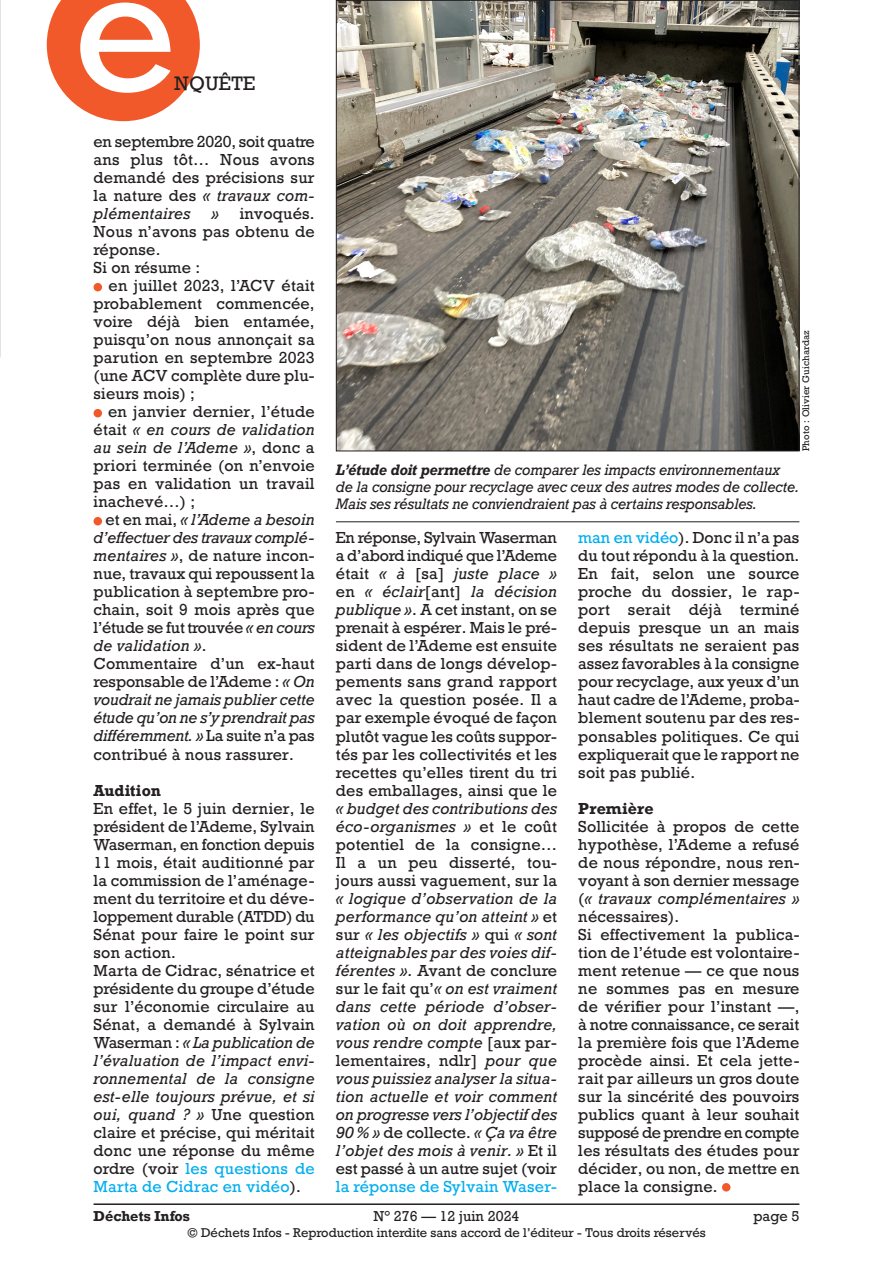
<style>
.page{position:relative;width:893px;height:1263px;background:#fff}
.page>*{position:absolute;margin:0;border:0;box-sizing:border-box;transform-origin:0 0}
.t1{font:166.5px "Rockwell";color:#fff}
.t2{font:18.3px "Rockwell";color:#231f20}
.Texte_courant{font:15px/18px "Rockwell";letter-spacing:.015em;color:#231f20;text-align:justify}
.Texte_courant-2{font:700 15px "Rockwell";color:#231f20}
.Légende_photo{font:italic 14.25px/17.2px "Rockwell";letter-spacing:-.01em;color:#231f20}
.t3{font:13.5px "Rockwell";color:#231f20}
.t4{font:700 13.5px "Rockwell";color:#231f20}
.t5{font:12px "Rockwell";color:#231f20}
.Crédit_photo{font:9px "Rockwell";letter-spacing:.015em;color:#231f20}
.s1{font-style:italic}
.s2{color:#00aeef}
.s3{font-weight:700}
</style>
<div class="page">
<hr style="left:94px;top:1203px;width:705px;height:2px;background:#231f20">
<div style="left:94px;top:283px;width:8px;height:8px;background:#f1592a;border-radius:50%"></div>
<div style="left:94px;top:409px;width:8px;height:8px;background:#f1592a;border-radius:50%"></div>
<div style="left:94px;top:517px;width:8px;height:8px;background:#f1592a;border-radius:50%"></div>
<div style="left:722px;top:1183px;width:8px;height:8px;background:#f1592a;border-radius:50%"></div>
<svg style="left:0;top:0;width:1px;height:357px"></svg>
<img style="left:338px;top:2px;width:459px;height:447px">
<hr style="left:336px;top:521px;width:463px;height:1px;background:#231f20">
<svg style="left:47px;top:0;width:153px;height:121px;background:#f3734b"></svg>
<h1 class="t1" style="left:74px;top:-73px;width:104px">e</h1>
<p class="t2" style="left:174px;top:72px;width:83px">NQUÊTE</p>
<p class="Texte_courant" style="left:94px;top:133px;width:223px">en septembre 2020, soit quatre ans plus tôt… Nous avons demandé des précisions sur la nature des <span class="s1">« travaux com&shy;plémentaires</span></p>
<p class="Texte_courant" style="left:94px;top:205px;width:223px;text-indent:118px"><span class="s1">»</span> invoqués.<br>Nous n’avons pas obtenu de réponse.</p>
<p class="Texte_courant" style="left:94px;top:259px;width:108px">Si on résume :</p>
<p class="Texte_courant" style="left:94px;top:277px;width:223px;text-indent:15px">en juillet 2023, l’ACV était probablement commencée, voire déjà bien entamée, puisqu’on nous annonçait sa parution en septembre 2023 (une ACV complète dure plu&shy;sieurs mois) ;</p>
<p class="Texte_courant" style="left:94px;top:403px;width:223px;text-indent:15px">en janvier dernier, l’étude était <span class="s1">« en cours de validation au sein de l’Ademe »</span>, donc a priori terminée (on n’envoie pas en validation un travail inachevé…) ;</p>
<p class="Texte_courant" style="left:94px;top:511px;width:223px;text-indent:12px">et en mai, <span class="s1">« l’Ademe a besoin d’effectuer des travaux complé&shy;mentaires »</span>, de nature incon&shy;nue, travaux qui repoussent la publication à septembre pro&shy;chain, soit 9 mois après que l’étude se fut trouvée <span class="s1">« en cours de validation »</span>.</p>
<p class="Texte_courant" style="left:94px;top:655px;width:223px">Commentaire d’un ex-haut responsable de l’Ademe : <span class="s1">« On voudrait ne jamais publier cette étude qu’on ne s’y prendrait pas différemment. »</span> La suite n’a pas contribué à nous rassurer.</p>
<p class="Texte_courant-2" style="left:94px;top:780px;width:69px">Audition</p>
<p class="Texte_courant" style="left:94px;top:799px;width:223px">En effet, le 5 juin dernier, le président de l’Ademe, Sylvain Waserman, en fonction depuis 11 mois, était auditionné par la commission de l’aménage&shy;ment du territoire et du déve&shy;loppement durable (ATDD) du Sénat pour faire le point sur son action.</p>
<p class="Texte_courant" style="left:94px;top:961px;width:223px">Marta de Cidrac, sénatrice et présidente du groupe d’étude sur l’économie circulaire au Sénat, a demandé à Sylvain Waserman : <span class="s1">« La publication de l’évaluation de l’impact envi&shy;ronnemental de la consigne est-elle toujours prévue, et si oui, quand ? »</span> Une question claire et précise, qui méritait donc une réponse du même ordre (voir <span class="s2">les questions de Marta de Cidrac en vidéo</span>).</p>
<p class="Crédit_photo" style="left:800px;top:451px;width:122px;rotate:-90deg">Photo : Olivier Guichardaz</p>
<p class="Légende_photo" style="left:336px;top:461px;width:465px"><span class="s3">L’étude doit permettre</span> de comparer les impacts environnementaux de la consigne pour recyclage avec ceux des autres modes de collecte.<br>Mais ses résultats ne conviendraient pas à certains responsables.</p>
<p class="Texte_courant" style="left:336px;top:529px;width:223px">En réponse, Sylvain Waserman a d’abord indiqué que l’Ademe était <span class="s1">« à</span> [sa] <span class="s1">juste place » </span>en <span class="s1">« éclair</span>[ant] <span class="s1">la décision publique »</span>. A cet instant, on se prenait à espérer. Mais le pré&shy;sident de l’Ademe est ensuite parti dans de longs dévelop&shy;pements sans grand rapport avec la question posée. Il a par exemple évoqué de façon plutôt vague les coûts suppor&shy;tés par les collectivités et les recettes qu’elles tirent du tri des emballages, ainsi que le <span class="s1">« budget des contributions des éco-organismes »</span> et le coût potentiel de la consigne… Il a un peu disserté, tou&shy;jours aussi vaguement, sur la <span class="s1">« logique d’observation de la performance qu’on atteint »</span> et sur <span class="s1">« les objectifs »</span> qui <span class="s1">« sont atteignables par des voies dif&shy;férentes »</span>. Avant de conclure sur le fait qu’<span class="s1">« on est vraiment dans cette période d’obser&shy;vation où on doit apprendre, vous rendre compte</span> [aux par&shy;lementaires, ndlr] <span class="s1">pour que vous puissiez analyser la situa&shy;tion actuelle et voir comment on progresse vers l’objectif des 90 % »</span> de collecte. <span class="s1">« Ça va être l’objet des mois à venir. »</span> Et il est passé à un autre sujet (voir <span class="s2">la réponse de Sylvain Waser-</span></p>
<p class="Texte_courant" style="left:578px;top:529px;width:223px"><span class="s2">man en vidéo</span>). Donc il n’a pas du tout répondu à la question.</p>
<p class="Texte_courant" style="left:578px;top:565px;width:223px">En fait, selon une source proche du dossier, le rap&shy;port serait déjà terminé depuis presque un an mais ses résultats ne seraient pas assez favorables à la consigne pour recyclage, aux yeux d’un haut cadre de l’Ademe, proba&shy;blement soutenu par des res&shy;ponsables politiques. Ce qui expliquerait que le rapport ne soit pas publié.</p>
<p class="Texte_courant-2" style="left:578px;top:798px;width:77px">Première</p>
<p class="Texte_courant" style="left:578px;top:817px;width:223px">Sollicitée à propos de cette hypothèse, l’Ademe a refusé de nous répondre, nous ren&shy;voyant à son dernier message (<span class="s1">« travaux complémentaires » </span>nécessaires).</p>
<p class="Texte_courant" style="left:578px;top:925px;width:223px">Si effectivement la publica&shy;tion de l’étude est volontaire&shy;ment retenue — ce que nous ne sommes pas en mesure de vérifier pour l’instant —, à notre connaissance, ce serait la première fois que l’Ademe procède ainsi. Et cela jette&shy;rait par ailleurs un gros doute sur la sincérité des pouvoirs publics quant à leur souhait supposé de prendre en compte les résultats des études pour décider, ou non, de mettre en place la consigne.</p>
<p class="t4" style="left:94px;top:1207px;width:98px">Déchets Infos</p>
<p class="t3" style="left:373px;top:1207px;width:148px">N° 276 — 12 juin 2024</p>
<p class="t3" style="left:753px;top:1207px;width:48px">page 5</p>
<p class="t5" style="left:187px;top:1225px;width:520px">© Déchets Infos - Reproduction interdite sans accord de l’éditeur - Tous droits réservés</p>
</div>
